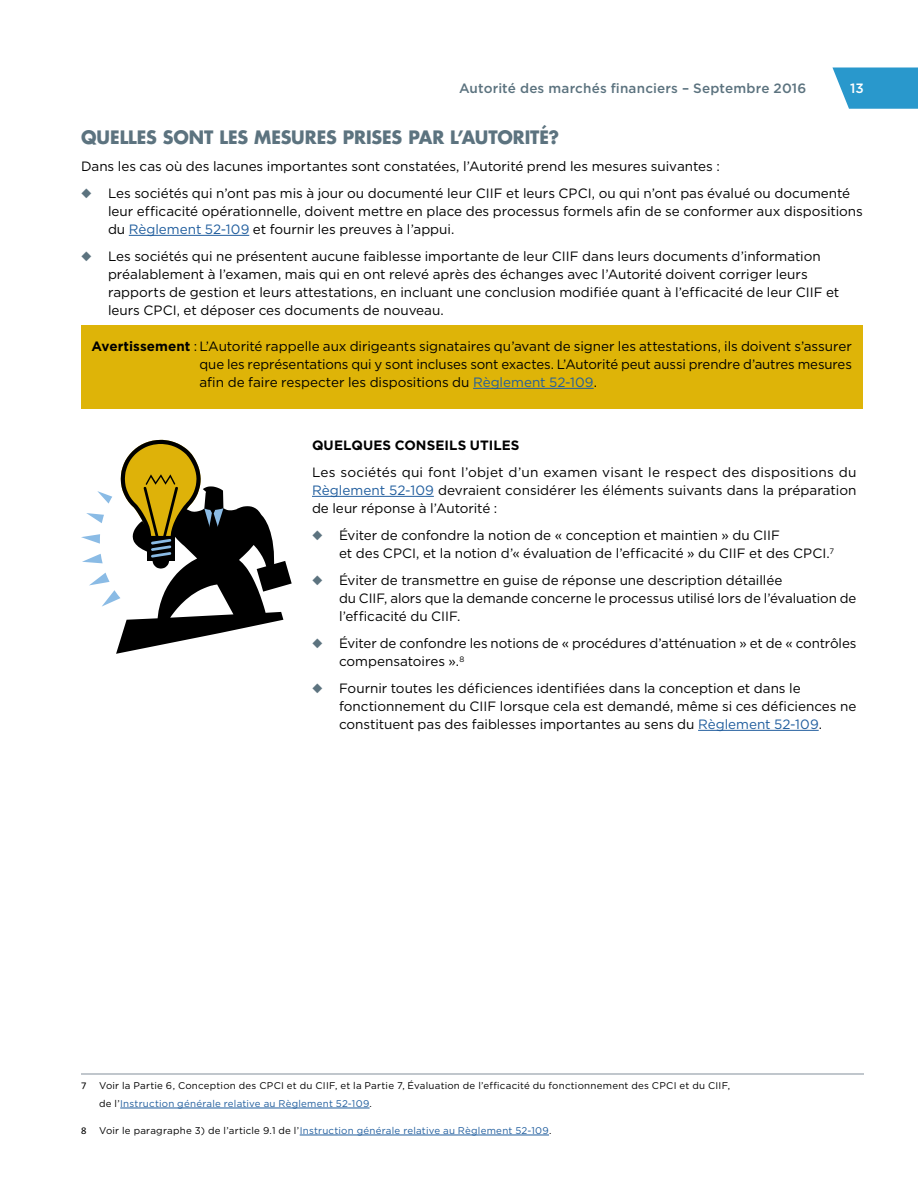
<style>
.page{position:relative;width:918px;height:1188px;background:#fff}
.page>*{position:absolute;margin:0;border:0;box-sizing:border-box;transform-origin:0 0}
.t1{font:700 18px "Futura";letter-spacing:-.005em;color:#5c737f}
.t2{font:13.5px/18px "Gotham";color:#000}
.t3{font:500 13.5px "Gotham";letter-spacing:.015em;color:#5c737f}
.t4{font:700 13.5px "Gotham";letter-spacing:.01em;color:#000}
.t5{font:500 13.5px "Gotham";color:#fff}
._8_0_-_Footnotes{font:9.75px/18px "Gotham";letter-spacing:.025em;color:#000}
._8_0_-_Footnotes-2{font:9.75px "Gotham";letter-spacing:.025em;color:#215e9e}
._8_0_-_Footnotes-3{font:9.75px "Corpid Caps";color:#000}
.s1{color:#5c737f}
.s2{color:#215e9e}
.s3{font-weight:700}
.s4{color:#000}
</style>
<div class="page">
<svg style="left:832px;top:68px;width:86px;height:41px"></svg>
<hr style="left:129px;top:235px;width:120px;height:1px;background:#215e9e">
<div style="left:81px;top:326px;width:781px;height:84px;background:#deb408"></div>
<hr style="left:473px;top:388px;width:121px;height:1px;background:#215e9e">
<hr style="left:312px;top:496px;width:122px;height:1px;background:#215e9e">
<hr style="left:698px;top:730px;width:121px;height:1px;background:#215e9e">
<hr style="left:81px;top:1074px;width:783px;height:1px;background:#848f9c">
<hr style="left:120px;top:1108px;width:250px;height:1px;background:#215e9e">
<hr style="left:300px;top:1135px;width:249px;height:1px;background:#215e9e">
<svg style="left:81px;top:440px;width:211px;height:214px"></svg>
<p class="t3" style="left:459px;top:79px;width:349px">Autorité des marchés financiers – Septembre 2016</p>
<p class="t5" style="left:850px;top:79px;width:15px">13</p>
<h3 class="t1" style="left:81px;top:125px;width:480px">QUELLES SONT LES MESURES PRISES PAR L’AUTORITÉ?</h3>
<p class="t2" style="left:81px;top:157px;width:640px">Dans les cas où des lacunes importantes sont constatées, l’Autorité prend les mesures suivantes :</p>
<p class="t2" style="left:108px;top:184px;width:756px;text-indent:-27px"><span class="s1">◆</span> Les sociétés qui n’ont pas mis à jour ou documenté leur CIIF et leurs CPCI, ou qui n’ont pas évalué ou documenté leur efficacité opérationnelle, doivent mettre en place des processus formels afin de se conformer aux dispositions du <span class="s2">Règlement 52-109</span> et fournir les preuves à l’appui.</p>
<p class="t2" style="left:108px;top:247px;width:733px;text-indent:-27px"><span class="s1">◆</span> Les sociétés qui ne présentent aucune faiblesse importante de leur CIIF dans leurs documents d’information préalablement à l’examen, mais qui en ont relevé après des échanges avec l’Autorité doivent corriger leurs rapports de gestion et leurs attestations, en incluant une conclusion modifiée quant à l’efficacité de leur CIIF et leurs CPCI, et déposer ces documents de nouveau.</p>
<p class="t2" style="left:200px;top:337px;width:654px;text-align:justify;text-indent:-108px"><span class="s3">Avertissement</span> : L’Autorité rappelle aux dirigeants signataires qu’avant de signer les attestations, ils doivent s’assurer que les représentations qui y sont incluses sont exactes. L’Autorité peut aussi prendre d’autres mesures afin de faire respecter les dispositions du <span class="s2">Règlement 52-109</span>.</p>
<p class="t4" style="left:312px;top:437px;width:209px">QUELQUES CONSEILS UTILES</p>
<p class="t2" style="left:312px;top:463px;width:546px;text-align:justify">Les sociétés qui font l’objet d’un examen visant le respect des dispositions du <span class="s2">Règlement 52-109</span> devraient considérer les éléments suivants dans la préparation de leur réponse à l’Autorité :</p>
<p class="t2" style="left:339px;top:526px;width:497px;text-indent:-27px"><span class="s1">◆</span> Éviter de confondre la notion de « conception et maintien » du CIIF<br>et des CPCI, et la notion d’« évaluation de l’efficacité » du CIIF et des CPCI.<sup>7</sup></p>
<p class="t2" style="left:339px;top:571px;width:519px;text-indent:-27px"><span class="s1">◆</span> Éviter de transmettre en guise de réponse une description détaillée<br>du CIIF, alors que la demande concerne le processus utilisé lors de l’évaluation de l’efficacité du CIIF.</p>
<p class="t2" style="left:339px;top:634px;width:519px;text-indent:-27px"><span class="s1">◆</span> Éviter de confondre les notions de « procédures d’atténuation » et de « contrôles compensatoires ».<sup>8</sup></p>
<p class="t2" style="left:339px;top:679px;width:519px;text-indent:-27px"><span class="s1">◆</span> Fournir toutes les déficiences identifiées dans la conception et dans le fonctionnement du CIIF lorsque cela est demandé, même si ces déficiences ne constituent pas des faiblesses importantes au sens du <span class="s2">Règlement 52-109</span>.</p>
<p class="_8_0_-_Footnotes-3" style="left:81px;top:1080px;width:7px">7</p>
<p class="_8_0_-_Footnotes" style="left:99px;top:1076px;width:633px">Voir la Partie 6, Conception des CPCI et du CIIF, et la Partie 7, Évaluation de l’efficacité du fonctionnement des CPCI et du CIIF, de l’<span class="s2">Instruction générale relative au Règlement 52-109</span>.</p>
<p class="_8_0_-_Footnotes-3" style="left:81px;top:1125px;width:7px">8</p>
<p class="_8_0_-_Footnotes-2" style="left:99px;top:1125px;width:454px"><span class="s4">Voir le paragraphe 3) de l’article 9.1 de l’</span>Instruction générale relative au Règlement 52-109<span class="s4">.</span></p>
</div>
